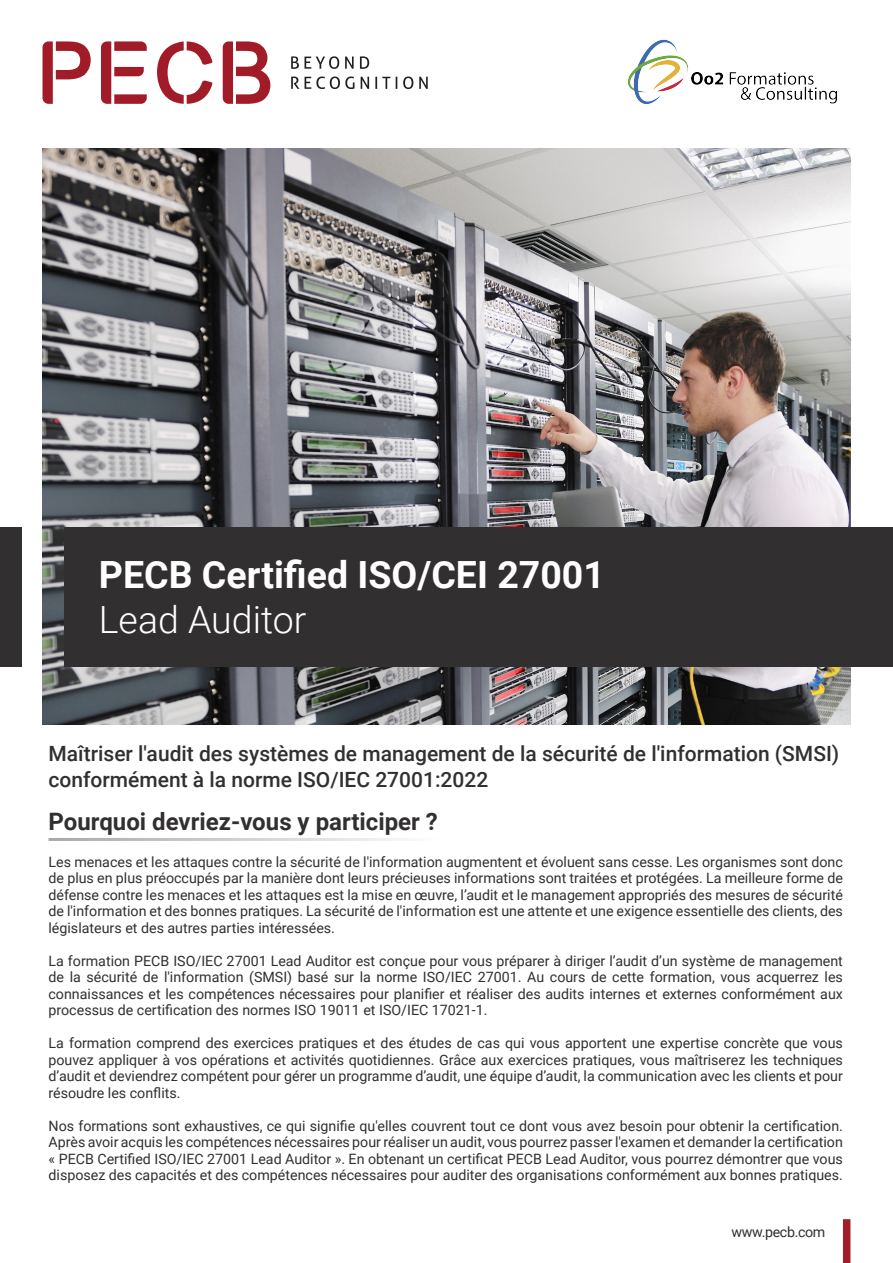
<style>
.page{position:relative;width:893px;height:1263px;background:#fff}
.page>*{position:absolute;margin:0;border:0;box-sizing:border-box;transform-origin:0 0}
.t1{font:700 37.5px "Roboto";color:#fff}
.t2{font:300 37.5px "Roboto";color:#fff}
.t3{font:700 24px "Roboto";color:#312f30}
.t4{font:500 21px/25.2px "Roboto";color:#312f30}
.Bullet_Points{font:14.25px/16.5px "Roboto";color:#312f30;text-align:justify}
.Bullet_Points-2{font:14.25px "Roboto";letter-spacing:-.025em;color:#312f30}
</style>
<div class="page">
<img style="left:43px;top:149px;width:807px;height:575px">
<div style="left:65px;top:528px;width:828px;height:139px;background:#312f30"></div>
<div style="left:0;top:528px;width:21px;height:139px;background:#312f30"></div>
<div style="left:843px;top:1219px;width:7px;height:44px;background:#a11e29"></div>
<svg style="left:43px;top:41px;width:48px;height:63px"></svg>
<svg style="left:101px;top:41px;width:46px;height:63px"></svg>
<svg style="left:157px;top:41px;width:55px;height:63px"></svg>
<svg style="left:223px;top:41px;width:47px;height:63px"></svg>
<svg style="left:291px;top:56px;width:48px;height:13px"></svg>
<svg style="left:345px;top:57px;width:9px;height:12px"></svg>
<svg style="left:360px;top:56px;width:9px;height:13px"></svg>
<svg style="left:291px;top:77px;width:8px;height:12px"></svg>
<svg style="left:305px;top:77px;width:49px;height:12px"></svg>
<svg style="left:361px;top:77px;width:8px;height:12px"></svg>
<svg style="left:375px;top:77px;width:15px;height:12px"></svg>
<svg style="left:396px;top:77px;width:1px;height:12px"></svg>
<svg style="left:403px;top:77px;width:10px;height:12px"></svg>
<svg style="left:419px;top:77px;width:9px;height:12px"></svg>
<img style="left:628px;top:40px;width:209px;height:64px">
<p class="t1" style="left:99px;top:548px;width:508px">PECB Certified ISO/CEI 27001</p>
<p class="t2" style="left:99px;top:593px;width:209px">Lead Auditor</p>
<p class="t4" style="left:49px;top:740px;width:792px">Maîtriser l'audit des systèmes de management de la sécurité de l'information (SMSI) conformément à la norme ISO/IEC 27001:2022</p>
<p class="t3" style="left:49px;top:805px;width:391px">Pourquoi devriez-vous y participer ?</p>
<p class="Bullet_Points" style="left:49px;top:853px;width:796px">Les menaces et les attaques contre la sécurité de l'information augmentent et évoluent sans cesse. Les organismes sont donc de plus en plus préoccupés par la manière dont leurs précieuses informations sont traitées et protégées. La meilleure forme de défense contre les menaces et les attaques est la mise en œuvre, l’audit et le management appropriés des mesures de sécurité de l'information et des bonnes pratiques. La sécurité de l'information est une attente et une exigence essentielle des clients, des législateurs et des autres parties intéressées.</p>
<p class="Bullet_Points" style="left:49px;top:952px;width:796px">La formation PECB ISO/IEC 27001 Lead Auditor est conçue pour vous préparer à diriger l’audit d’un système de management de la sécurité de l'information (SMSI) basé sur la norme ISO/IEC 27001. Au cours de cette formation, vous acquerrez les connaissances et les compétences nécessaires pour planifier et réaliser des audits internes et externes conformément aux processus de certification des normes ISO 19011 et ISO/IEC 17021-1.</p>
<p class="Bullet_Points" style="left:49px;top:1034px;width:796px">La formation comprend des exercices pratiques et des études de cas qui vous apportent une expertise concrète que vous pouvez appliquer à vos opérations et activités quotidiennes. Grâce aux exercices pratiques, vous maîtriserez les techniques d’audit et deviendrez compétent pour gérer un programme d’audit, une équipe d’audit, la communication avec les clients et pour résoudre les conflits.</p>
<p class="Bullet_Points" style="left:49px;top:1117px;width:796px">Nos formations sont exhaustives, ce qui signifie qu'elles couvrent tout ce dont vous avez besoin pour obtenir la certification.<br>Après avoir acquis les compétences nécessaires pour réaliser un audit, vous pourrez passer l'examen et demander la certification « PECB Certified ISO/IEC 27001 Lead Auditor ». En obtenant un certificat PECB Lead Auditor, vous pourrez démontrer que vous disposez des capacités et des compétences nécessaires pour auditer des organisations conformément aux bonnes pratiques.</p>
<p class="Bullet_Points-2" style="left:731px;top:1221px;width:95px">www.pecb.com</p>
</div>
